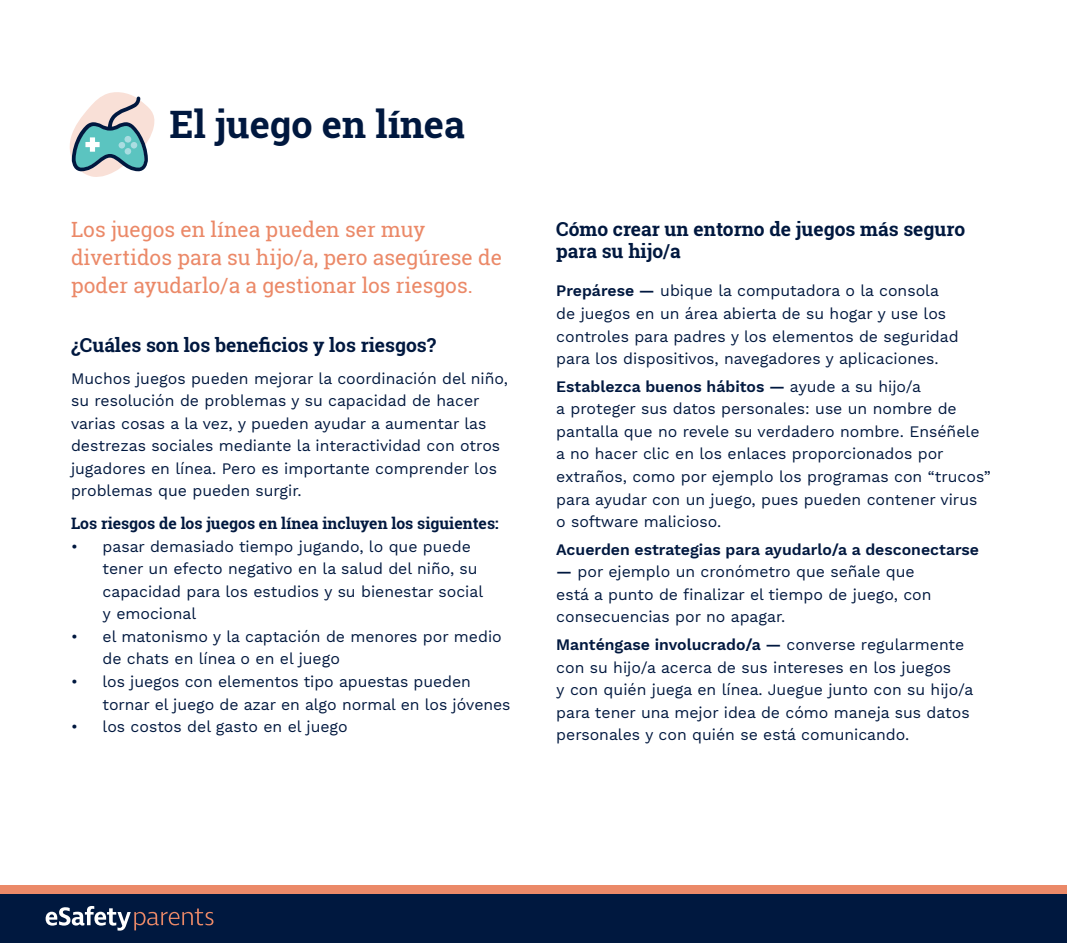
<style>
.page{position:relative;width:1067px;height:943px;background:#fff}
.page>*{position:absolute;margin:0;border:0;box-sizing:border-box;transform-origin:0 0}
.t1{font:700 37.8px "Roboto Slab";color:#00183f}
.t2{font:21px/27.7px "Roboto Slab";color:#eb8968}
.t3{font:700 19.25px/22.6px "Roboto Slab";color:#00183f}
.t4{font:15.75px/22.6px "Work Sans";color:#00183f}
.t5{font:700 15.75px "Roboto Slab";color:#00183f}
.t6{font:600 15.75px "Work Sans";color:#00183f}
.s1{font-weight:600}
</style>
<div class="page">
<div style="left:0;top:893px;width:1067px;height:50px;background:#00183f"></div>
<div style="left:0;top:885px;width:1067px;height:8px;background:#eb8968"></div>
<svg style="left:46px;top:906px;width:167px;height:24px"></svg>
<svg style="left:69px;top:92px;width:86px;height:85px"></svg>
<div style="left:125px;top:148px;width:6px;height:7px;background:#aadde1;border-radius:50%"></div>
<h1 class="t1" style="left:170px;top:99px;width:297px">El juego en línea</h1>
<h2 class="t2" style="left:71px;top:216px;width:432px">Los juegos en línea pueden ser muy divertidos para su hijo/a, pero asegúrese de poder ayudarlo/a a gestionar los riesgos.</h2>
<p class="t3" style="left:71px;top:334px;width:366px">¿Cuáles son los beneficios y los riesgos?</p>
<p class="t4" style="left:71px;top:367px;width:438px">Muchos juegos pueden mejorar la coordinación del niño, su resolución de problemas y su capacidad de hacer varias cosas a la vez, y pueden ayudar a aumentar las destrezas sociales mediante la interactividad con otros jugadores en línea. Pero es importante comprender los problemas que pueden surgir.</p>
<p class="t5" style="left:71px;top:512px;width:429px">Los riesgos de los juegos en línea incluyen los siguientes:</p>
<p class="t4" style="left:102px;top:535px;width:382px;text-indent:-32px">• pasar demasiado tiempo jugando, lo que puede tener un efecto negativo en la salud del niño, su capacidad para los estudios y su bienestar social y emocional</p>
<p class="t4" style="left:102px;top:626px;width:401px;text-indent:-32px">• el matonismo y la captación de menores por medio de chats en línea o en el juego</p>
<p class="t4" style="left:102px;top:671px;width:409px;text-indent:-32px">• los juegos con elementos tipo apuestas pueden tornar el juego de azar en algo normal en los jóvenes</p>
<p class="t4" style="left:71px;top:716px;width:278px">• los costos del gasto en el juego</p>
<p class="t3" style="left:556px;top:217px;width:410px">Cómo crear un entorno de juegos más seguro para su hijo/a</p>
<p class="t4" style="left:556px;top:280px;width:404px"><span class="s1">Prepárese —</span> ubique la computadora o la consola de juegos en un área abierta de su hogar y use los controles para padres y los elementos de seguridad para los dispositivos, navegadores y aplicaciones.</p>
<p class="t4" style="left:556px;top:375px;width:436px"><span class="s1">Establezca buenos hábitos —</span> ayude a su hijo/a<br>a proteger sus datos personales: use un nombre de pantalla que no revele su verdadero nombre. Enséñele a no hacer clic en los enlaces proporcionados por extraños, como por ejemplo los programas con “trucos” para ayudar con un juego, pues pueden contener virus o software malicioso.</p>
<p class="t6" style="left:556px;top:540px;width:424px">Acuerden estrategias para ayudarlo/a a desconectarse</p>
<p class="t4" style="left:556px;top:561px;width:377px"><span class="s1">—</span> por ejemplo un cronómetro que señale que está a punto de finalizar el tiempo de juego, con consecuencias por no apagar.</p>
<p class="t4" style="left:556px;top:634px;width:418px"><span class="s1">Manténgase involucrado/a —</span> converse regularmente con su hijo/a acerca de sus intereses en los juegos<br>y con quién juega en línea. Juegue junto con su hijo/a para tener una mejor idea de cómo maneja sus datos personales y con quién se está comunicando.</p>
</div>
